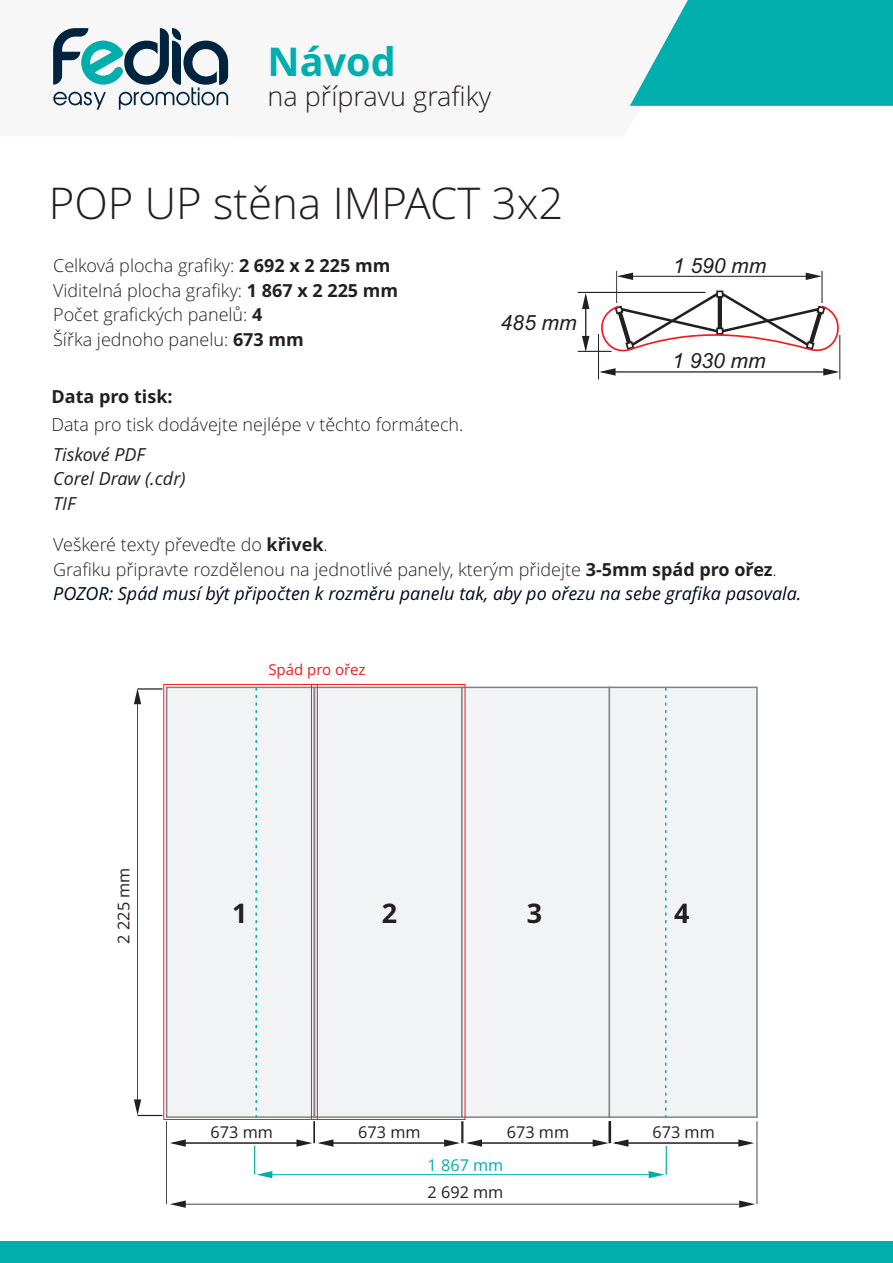
<style>
.page{position:relative;width:893px;height:1263px;background:#fff}
.page>*{position:absolute;margin:0;border:0;box-sizing:border-box;transform-origin:0 0}
.t1{font:300 43.8px "Open Sans";color:#231f20}
.t2{font:700 39.6px "Open Sans";color:#00afad}
.t3{font:300 27px "Open Sans";color:#231f20}
.t4{font:700 27px "Open Sans";color:#231f20}
.t5{font:italic 21px "Arial";color:#231f20}
.t6{font:300 18px/24.5px "Open Sans";color:#231f20}
.t7{font:italic 18px/24.5px "Open Sans";color:#231f20}
.t8{font:700 18px "Open Sans";color:#231f20}
.t9{font:16.2px "Open Sans";color:#231f20}
.t10{font:16.2px "Open Sans";color:#00afad}
.t11{font:15px "Open Sans";color:#ee1d23}
.s1{font-weight:700}
.s2{font-weight:400;font-style:italic;color:#000923}
</style>
<div class="page">
<svg style="left:630px;top:0;width:263px;height:106px;background:#1bb7b5"></svg>
<div style="left:0;top:1241px;width:893px;height:22px;background:#00afad"></div>
<div style="left:165px;top:686px;width:146px;height:432px;background:#f2f3f4"></div>
<div style="left:313px;top:686px;width:147px;height:432px;background:#f2f3f4"></div>
<div style="left:460px;top:686px;width:148px;height:433px;background:#f2f3f4"></div>
<div style="left:608px;top:686px;width:150px;height:432px;background:#f2f3f4"></div>
<hr style="left:173px;top:1143px;width:128px;height:1px;background:#231f20">
<svg style="left:170px;top:1139px;width:16px;height:8px"></svg>
<hr style="left:166px;top:1121px;width:1px;height:83px;background:#231f20">
<hr style="left:137px;top:704px;width:1px;height:408px;background:#231f20">
<svg style="left:134px;top:1099px;width:28px;height:17px"></svg>
<svg style="left:134px;top:688px;width:28px;height:16px"></svg>
<hr style="left:321px;top:1143px;width:128px;height:1px;background:#231f20">
<svg style="left:296px;top:1121px;width:37px;height:26px"></svg>
<hr style="left:469px;top:1143px;width:128px;height:1px;background:#231f20">
<svg style="left:444px;top:1121px;width:38px;height:26px"></svg>
<hr style="left:615px;top:1143px;width:128px;height:1px;background:#231f20">
<svg style="left:738px;top:1139px;width:16px;height:8px"></svg>
<svg style="left:593px;top:1121px;width:35px;height:26px"></svg>
<hr style="left:756px;top:1121px;width:1px;height:83px;background:#231f20">
<svg style="left:170px;top:1200px;width:16px;height:8px"></svg>
<svg style="left:739px;top:1200px;width:16px;height:8px"></svg>
<hr style="left:183px;top:1204px;width:556px;height:1px;background:#231f20">
<svg style="left:255px;top:687px;width:2px;height:430px"></svg>
<svg style="left:665px;top:687px;width:1px;height:430px"></svg>
<svg style="left:254px;top:1146px;width:18px;height:32px"></svg>
<svg style="left:649px;top:1146px;width:18px;height:32px"></svg>
<hr style="left:271px;top:1174px;width:378px;height:1px;background:#00afad">
<div style="left:163px;top:684px;width:155px;height:436px;border:1px solid #ee1d23"></div>
<div style="left:311px;top:684px;width:154px;height:436px;border:1px solid #ee1d23"></div>
<svg style="left:53px;top:28px;width:175px;height:82px"></svg>
<hr style="left:602px;top:372px;width:233px;height:1px;background:#231f20">
<hr style="left:839px;top:335px;width:1px;height:44px;background:#231f20">
<hr style="left:598px;top:334px;width:1px;height:45px;background:#231f20">
<hr style="left:578px;top:292px;width:127px;height:1px;background:#231f20">
<hr style="left:578px;top:351px;width:34px;height:1px;background:#231f20">
<hr style="left:619px;top:276px;width:199px;height:1px;background:#231f20">
<hr style="left:822px;top:271px;width:1px;height:32px;background:#231f20">
<hr style="left:616px;top:271px;width:1px;height:32px;background:#231f20">
<svg style="left:617px;top:273px;width:16px;height:7px"></svg>
<svg style="left:599px;top:368px;width:17px;height:8px"></svg>
<svg style="left:806px;top:273px;width:16px;height:7px"></svg>
<svg style="left:823px;top:368px;width:16px;height:8px"></svg>
<svg style="left:582px;top:291px;width:259px;height:69px"></svg>
<h2 class="t2" style="left:268px;top:45px;width:130px">Návod</h2>
<h3 class="t3" style="left:268px;top:85px;width:225px">na přípravu grafiky</h3>
<h1 class="t1" style="left:49px;top:185px;width:516px">POP UP stěna IMPACT 3x2</h1>
<p class="t6" style="left:53px;top:255px;width:347px">Celková plocha grafiky: <span class="s1">2 692 x 2 225 mm </span>Viditelná plocha grafiky: <span class="s1">1 867 x 2 225 mm </span>Počet grafických panelů: <span class="s1">4<br></span>Šířka jednoho panelu: <span class="s1">673 mm</span></p>
<p class="t5" style="left:501px;top:315px;width:77px">485 mm</p>
<p class="t8" style="left:52px;top:389px;width:123px">Data pro tisk:</p>
<p class="t6" style="left:51px;top:414px;width:414px">Data pro tisk dodávejte nejlépe v těchto formátech.</p>
<p class="t7" style="left:53px;top:444px;width:134px">Tiskové PDF<br>Corel Draw (.cdr)<br>TIF</p>
<p class="t5" style="left:673px;top:258px;width:95px">1 590 mm</p>
<p class="t5" style="left:672px;top:352px;width:95px">1 930 mm</p>
<p class="t6" style="left:53px;top:534px;width:750px">Veškeré texty převeďte do <span class="s1">křivek</span>.<br>Grafiku připravte rozdělenou na jednotlivé panely, kterým přidejte <span class="s1">3-5mm spád pro ořez</span>.<br><span class="s2">POZOR: Spád musí být připočten k rozměru panelu tak, aby po ořezu na sebe grafika pasovala.</span></p>
<p class="t9" style="left:117px;top:943px;width:77px;rotate:-90deg">2 225 mm</p>
<p class="t11" style="left:268px;top:663px;width:98px">Spád pro ořez</p>
<h3 class="t4" style="left:232px;top:902px;width:17px">1</h3>
<h3 class="t4" style="left:382px;top:902px;width:17px">2</h3>
<h3 class="t4" style="left:527px;top:902px;width:17px">3</h3>
<h3 class="t4" style="left:674px;top:902px;width:17px">4</h3>
<p class="t9" style="left:211px;top:1126px;width:64px">673 mm</p>
<p class="t9" style="left:358px;top:1126px;width:64px">673 mm</p>
<p class="t9" style="left:507px;top:1126px;width:64px">673 mm</p>
<p class="t9" style="left:652px;top:1126px;width:64px">673 mm</p>
<p class="t10" style="left:428px;top:1158px;width:77px">1 867 mm</p>
<p class="t9" style="left:428px;top:1185px;width:77px">2 692 mm</p>
</div>
